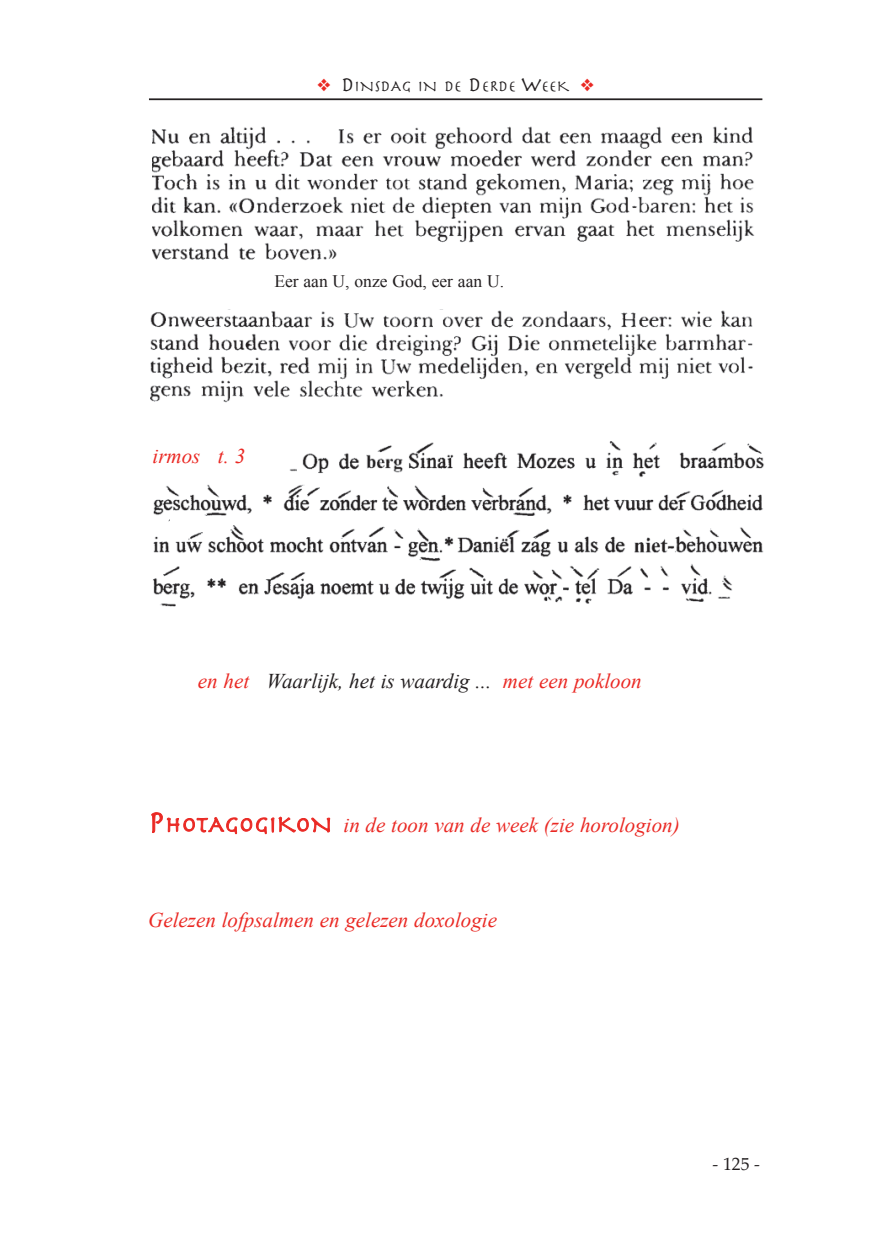
<style>
.page{position:relative;width:874px;height:1241px;background:#fff}
.page>*{position:absolute;margin:0;border:0;box-sizing:border-box;transform-origin:0 0}
.t1{font:italic 21px "Times New Roman";color:#ea2924}
.t2{font:italic 21px "Times New Roman";color:#231f20}
.t3{font:17.5px "Times New Roman";color:#231f20}
.t4{font:17.5px "Palatino";color:#231f20}
.t5{font:15.75px "Herculanum";color:#231f20}
.s1{color:#ea2924}
.s2{font-size:21px}
.s3{font-family:"Herculanum";font-style:normal;font-size:31.5px}
.s4{font-family:"Herculanum";font-style:normal;font-size:23.62px}
</style>
<div class="page">
<hr style="left:149px;top:98px;width:613px;height:2px;background:#231f20">
<img style="left:152px;top:126px;width:603px;height:135px">
<img style="left:151px;top:310px;width:602px;height:93px">
<div style="left:638px;top:380px;width:122px;height:29px;background:#fff"></div>
<img style="left:153px;top:441px;width:611px;height:166px">
<div style="left:151px;top:446px;width:135px;height:32px;background:#fff"></div>
<p class="t5" style="left:317px;top:79px;width:278px"><span class="s1">❖</span> <span class="s2">D</span>INSDAG IN DE <span class="s2">D</span>ERDE <span class="s2">W</span>EEK <span class="s1">❖</span></p>
<p class="t3" style="left:274px;top:271px;width:231px">Eer aan U, onze God, eer aan U.</p>
<p class="t1" style="left:152px;top:444px;width:94px">irmos t. 3</p>
<p class="t2" style="left:198px;top:669px;width:445px"><span class="s1">en het</span> Waarlijk, het is waardig ... <span class="s1">met een pokloon</span></p>
<p class="t1" style="left:148px;top:813px;width:532px"><span class="s3">P</span><span class="s4">HOTAGOGIKON</span> in de toon van de week (zie horologion)</p>
<p class="t1" style="left:148px;top:907px;width:350px">Gelezen lofpsalmen en gelezen doxologie</p>
<p class="t4" style="left:712px;top:1155px;width:49px">- 125 -</p>
</div>
